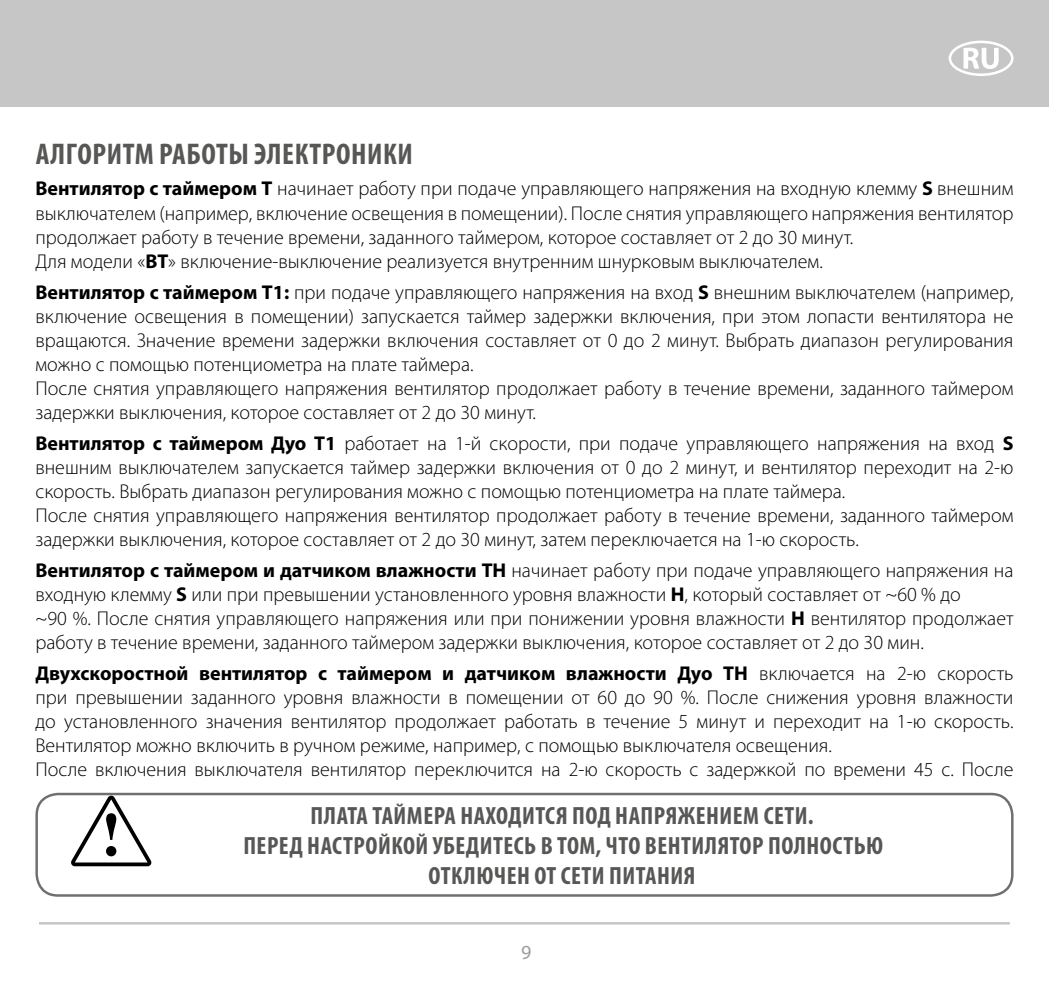
<style>
.page{position:relative;width:1049px;height:993px;background:#fff}
.page>*{position:absolute;margin:0;border:0;box-sizing:border-box;transform-origin:0 0}
.t1{font:700 condensed 30px "Myriad Pro";letter-spacing:.02em;color:#575756}
.t2{font:700 condensed 25px/30px "Myriad Pro";letter-spacing:.02em;color:#575756;text-align:center}
.t3{font:300 20px/24px "Myriad Pro";color:#000}
.t4{font:20px "Myriad Pro";color:#9d9d9c}
.s1{font-weight:700}
</style>
<div class="page">
<div style="left:0;top:0;width:1049px;height:106px;background:#c6c6c6"></div>
<svg style="left:948px;top:41px;width:65px;height:35px"></svg>
<hr style="left:39px;top:921px;width:971px;height:3px;background:#c6c6c6">
<div style="left:35px;top:792px;width:978px;height:104px;border:2px solid #706f6f;border-radius:21px"></div>
<svg style="left:71px;top:795px;width:81px;height:71px"></svg>
<h1 class="t1" style="left:36px;top:135px;width:378px">АЛГОРИТМ РАБОТЫ ЭЛЕКТРОНИКИ</h1>
<p class="t3" style="left:35px;top:177px;width:979px"><span class="s1">Вентилятор с таймером Т</span> начинает работу при подаче управляющего напряжения на входную клемму <span class="s1">S</span> внешним выключателем (например, включение освещения в помещении). После снятия управляющего напряжения вентилятор продолжает работу в течение времени, заданного таймером, которое составляет от 2 до 30 минут.<br>Для модели «<span class="s1">ВТ</span>» включение-выключение реализуется внутренним шнурковым выключателем.</p>
<p class="t3" style="left:35px;top:280px;width:980px"><span class="s1">Вентилятор с таймером Т1:</span> при подаче управляющего напряжения на вход <span class="s1">S</span> внешним выключателем (например, включение освещения в помещении) запускается таймер задержки включения, при этом лопасти вентилятора не вращаются. Значение времени задержки включения составляет от 0 до 2 минут. Выбрать диапазон регулирования можно с помощью потенциометра на плате таймера.<br>После снятия управляющего напряжения вентилятор продолжает работу в течение времени, заданного таймером задержки выключения, которое составляет от 2 до 30 минут.</p>
<p class="t3" style="left:35px;top:431px;width:980px"><span class="s1">Вентилятор с таймером Дуо Т1</span> работает на 1-й скорости, при подаче управляющего напряжения на вход <span class="s1">S </span>внешним выключателем запускается таймер задержки включения от 0 до 2 минут, и вентилятор переходит на 2-ю скорость. Выбрать диапазон регулирования можно с помощью потенциометра на плате таймера.<br>После снятия управляющего напряжения вентилятор продолжает работу в течение времени, заданного таймером задержки выключения, которое составляет от 2 до 30 минут, затем переключается на 1-ю скорость.</p>
<p class="t3" style="left:35px;top:558px;width:980px"><span class="s1">Вентилятор с таймером и датчиком влажности ТН</span> начинает работу при подаче управляющего напряжения на входную клемму <span class="s1">S</span> или при превышении установленного уровня влажности <span class="s1">Н</span>, который составляет от ~60 % до<br>~90 %. После снятия управляющего напряжения или при понижении уровня влажности <span class="s1">Н</span> вентилятор продолжает работу в течение времени, заданного таймером задержки выключения, которое составляет от 2 до 30 мин.</p>
<p class="t3" style="left:35px;top:661px;width:980px"><span class="s1">Двухскоростной вентилятор с таймером и датчиком влажности Дуо ТН</span> включается на 2-ю скорость при превышении заданного уровня влажности в помещении от 60 до 90 %. После снижения уровня влажности до установленного значения вентилятор продолжает работать в течение 5 минут и переходит на 1-ю скорость.<br>Вентилятор можно включить в ручном режиме, например, с помощью выключателя освещения.<br>После включения выключателя вентилятор переключится на 2-ю скорость с задержкой по времени 45 с. После</p>
<p class="t2" style="left:243px;top:800px;width:641px">ПЛАТА ТАЙМЕРА НАХОДИТСЯ ПОД НАПРЯЖЕНИЕМ СЕТИ.<br>ПЕРЕД НАСТРОЙКОЙ УБЕДИТЕСЬ В ТОМ, ЧТО ВЕНТИЛЯТОР ПОЛНОСТЬЮ<br>ОТКЛЮЧЕН ОТ СЕТИ ПИТАНИЯ</p>
<p class="t4" style="left:521px;top:939px;width:12px">9</p>
</div>
